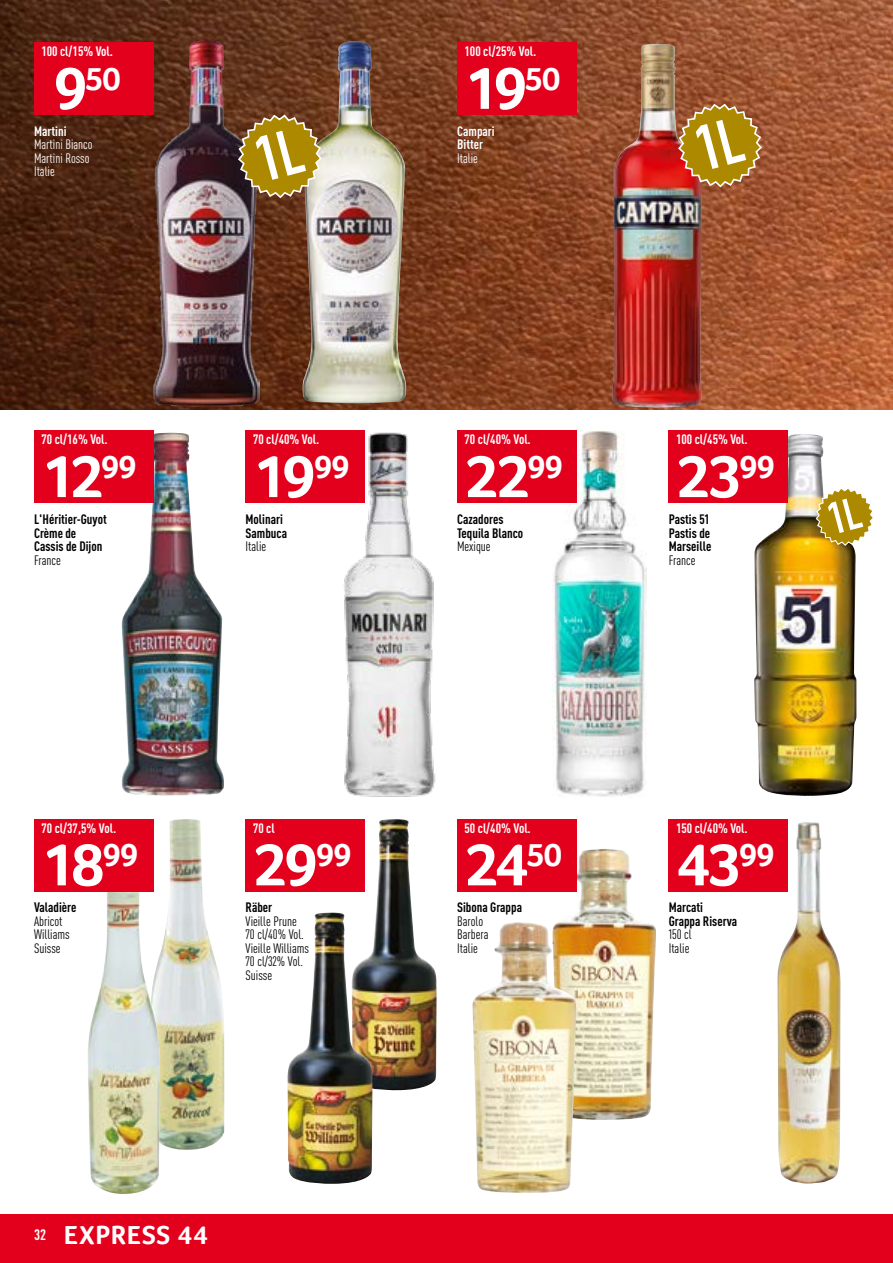
<style>
.page{position:relative;width:893px;height:1263px;background:#fff}
.page>*{position:absolute;margin:0;border:0;box-sizing:border-box;transform-origin:0 0}
.Preis_weiss{font:700 61.5px "Transgourmet";letter-spacing:-.065em;color:#fff}
.Preis_weiss-2{font:700 33.3px "Transgourmet";color:#fff}
.t1{font:700 26.7px "Transgourmet";letter-spacing:.03em;color:#fff}
.t2{font:700 condensed 13.5px/13.5px "DINOT";color:#000}
.Unit_weiss{font:700 condensed 13.5px/13.5px "DINOT";color:#fff}
.t3{font:condensed 13.5px "DINOT";color:#000}
.t4{font:condensed 13.5px "DINOT";color:#fff}
.s1{font-size:61.5px}
.s2{font-family:"DINOT";font-stretch:condensed;font-size:15px}
</style>
<div class="page">
<img style="left:0;top:0;width:893px;height:409px">
<div style="left:0;top:1214px;width:893px;height:49px;background:#e3001d"></div>
<img style="left:303px;top:41px;width:103px;height:363px">
<img style="left:153px;top:39px;width:107px;height:367px">
<img style="left:612px;top:44px;width:91px;height:364px">
<img style="left:121px;top:432px;width:103px;height:364px">
<img style="left:344px;top:432px;width:92px;height:365px">
<img style="left:552px;top:431px;width:94px;height:366px">
<img style="left:754px;top:434px;width:102px;height:362px">
<img style="left:153px;top:819px;width:71px;height:331px">
<img style="left:88px;top:863px;width:72px;height:331px">
<img style="left:352px;top:819px;width:85px;height:271px">
<img style="left:287px;top:912px;width:86px;height:272px">
<img style="left:552px;top:849px;width:104px;height:271px">
<img style="left:472px;top:922px;width:105px;height:271px">
<img style="left:777px;top:822px;width:64px;height:362px">
<div style="left:34px;top:43px;width:119px;height:72px;background:#e3001d"></div>
<div style="left:457px;top:43px;width:119px;height:72px;background:#e3001d"></div>
<div style="left:34px;top:431px;width:119px;height:72px;background:#e3001d"></div>
<div style="left:246px;top:431px;width:119px;height:72px;background:#e3001d"></div>
<div style="left:457px;top:431px;width:119px;height:72px;background:#e3001d"></div>
<div style="left:669px;top:431px;width:119px;height:72px;background:#e3001d"></div>
<div style="left:34px;top:819px;width:119px;height:72px;background:#e3001d"></div>
<div style="left:246px;top:819px;width:119px;height:72px;background:#e3001d"></div>
<div style="left:457px;top:819px;width:119px;height:72px;background:#e3001d"></div>
<div style="left:669px;top:819px;width:119px;height:72px;background:#e3001d"></div>
<svg style="left:237px;top:113px;width:86px;height:86px;background:#a08028"></svg>
<svg style="left:677px;top:103px;width:86px;height:86px;background:#b17b20"></svg>
<svg style="left:815px;top:486px;width:58px;height:61px"></svg>
<p class="Unit_weiss" style="left:41px;top:44px;width:73px">100 cl/15% Vol.</p>
<p class="Preis_weiss-2" style="left:54px;top:59px;width:68px"><span class="s1">9</span>50</p>
<p class="Unit_weiss" style="left:34px;top:124px;width:34px">Martini</p>
<p class="t4" style="left:34px;top:137px;width:60px">Martini Bianco</p>
<p class="t4" style="left:34px;top:150px;width:57px">Martini Rosso</p>
<p class="t4" style="left:34px;top:164px;width:22px">Italie</p>
<p class="Unit_weiss" style="left:41px;top:433px;width:68px">70 cl/16% Vol.</p>
<p class="Preis_weiss" style="left:42px;top:440px;width:97px">12<sup>99</sup></p>
<p class="t2" style="left:34px;top:512px;width:74px">L'Héritier-Guyot<br>Crème de<br>Cassis de Dijon</p>
<p class="t3" style="left:34px;top:552px;width:28px">France</p>
<p class="Unit_weiss" style="left:253px;top:433px;width:68px">70 cl/40% Vol.</p>
<p class="Preis_weiss" style="left:253px;top:440px;width:98px">19<sup>99</sup></p>
<p class="t2" style="left:246px;top:512px;width:43px">Molinari<br>Sambuca</p>
<p class="t3" style="left:246px;top:538px;width:22px">Italie</p>
<p class="Unit_weiss" style="left:41px;top:821px;width:76px">70 cl/37,5% Vol.</p>
<p class="Preis_weiss" style="left:42px;top:828px;width:98px">18<sup>99</sup></p>
<p class="t2" style="left:34px;top:900px;width:44px">Valadière</p>
<p class="t3" style="left:34px;top:913px;width:30px">Abricot</p>
<p class="t3" style="left:34px;top:927px;width:37px">Williams</p>
<p class="t3" style="left:34px;top:940px;width:28px">Suisse</p>
<p class="Unit_weiss" style="left:253px;top:821px;width:23px">70 cl</p>
<p class="Preis_weiss" style="left:253px;top:828px;width:100px">29<sup>99</sup></p>
<p class="t2" style="left:246px;top:900px;width:28px">Räber</p>
<p class="t3" style="left:246px;top:913px;width:53px">Vieille Prune</p>
<p class="t3" style="left:246px;top:927px;width:60px">70 cl/40% Vol.</p>
<p class="t3" style="left:246px;top:940px;width:65px">Vieille Williams</p>
<p class="t3" style="left:246px;top:954px;width:59px">70 cl/32% Vol.</p>
<p class="t3" style="left:246px;top:967px;width:28px">Suisse</p>
<p class="t1" style="left:34px;top:1220px;width:175px"><span class="s2">32</span> EXPRESS 44</p>
<p class="Unit_weiss" style="left:465px;top:44px;width:73px">100 cl/25% Vol.</p>
<p class="Preis_weiss" style="left:465px;top:52px;width:97px">19<sup>50</sup></p>
<p class="Unit_weiss" style="left:457px;top:124px;width:39px">Campari<br>Bitter</p>
<p class="t4" style="left:457px;top:150px;width:22px">Italie</p>
<p class="Unit_weiss" style="left:465px;top:433px;width:68px">70 cl/40% Vol.</p>
<p class="Preis_weiss" style="left:465px;top:440px;width:100px">22<sup>99</sup></p>
<p class="t2" style="left:457px;top:512px;width:68px">Cazadores<br>Tequila Blanco</p>
<p class="t3" style="left:457px;top:538px;width:35px">Mexique</p>
<p class="Unit_weiss" style="left:465px;top:821px;width:68px">50 cl/40% Vol.</p>
<p class="Preis_weiss" style="left:465px;top:828px;width:99px">24<sup>50</sup></p>
<p class="t2" style="left:457px;top:900px;width:66px">Sibona Grappa</p>
<p class="t3" style="left:457px;top:913px;width:28px">Barolo</p>
<p class="t3" style="left:457px;top:927px;width:33px">Barbera</p>
<p class="t3" style="left:457px;top:940px;width:22px">Italie</p>
<p class="Unit_weiss" style="left:676px;top:433px;width:73px">100 cl/45% Vol.</p>
<p class="Preis_weiss" style="left:676px;top:440px;width:100px">23<sup>99</sup></p>
<p class="t2" style="left:669px;top:512px;width:44px">Pastis 51<br>Pastis de<br>Marseille</p>
<p class="t3" style="left:669px;top:552px;width:28px">France</p>
<p class="Unit_weiss" style="left:676px;top:821px;width:73px">150 cl/40% Vol.</p>
<p class="Preis_weiss" style="left:676px;top:828px;width:100px">43<sup>99</sup></p>
<p class="t2" style="left:669px;top:900px;width:70px">Marcati<br>Grappa Riserva</p>
<p class="t3" style="left:669px;top:927px;width:25px">150 cl</p>
<p class="t3" style="left:669px;top:940px;width:22px">Italie</p>
</div>
